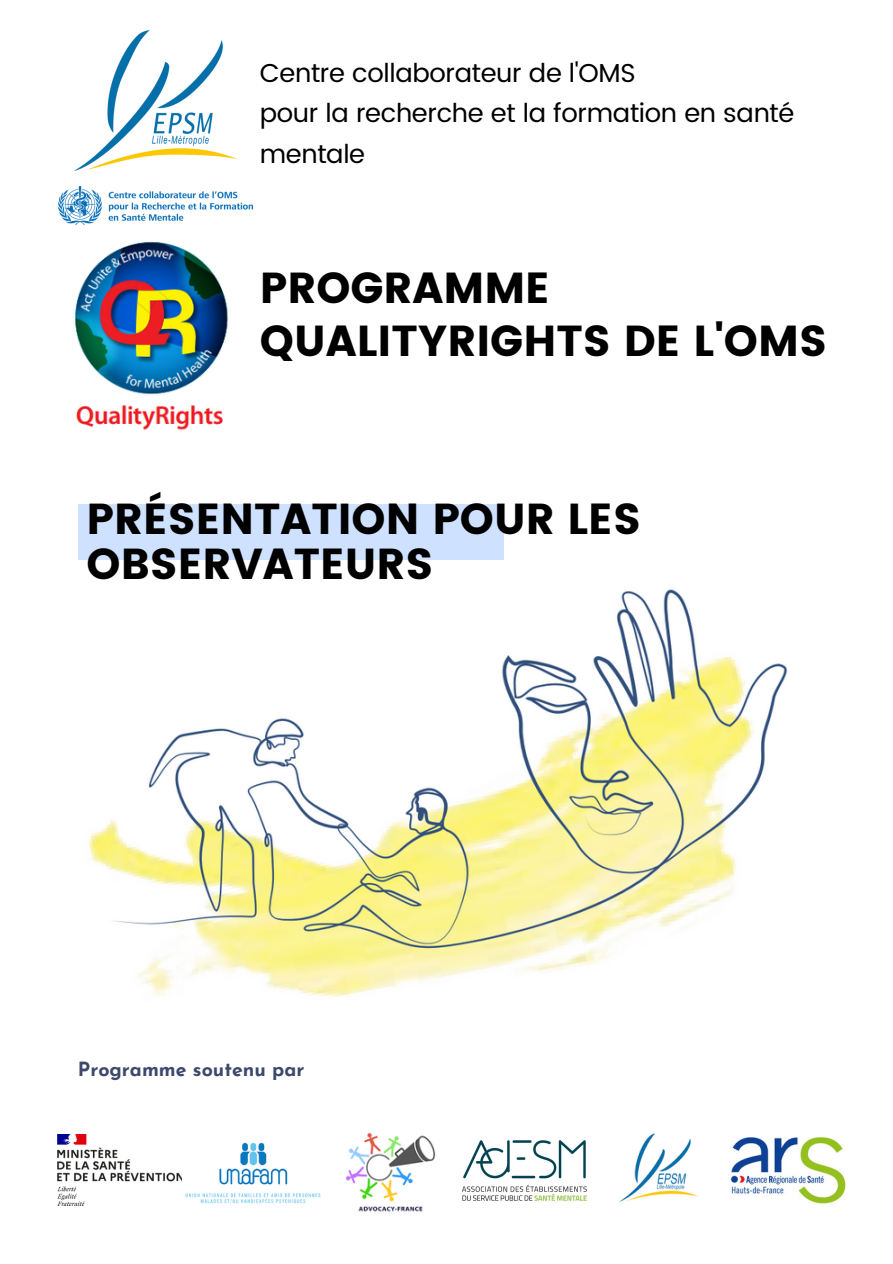
<style>
.page{position:relative;width:893px;height:1264px;background:#fff}
.page>*{position:absolute;margin:0;border:0;box-sizing:border-box;transform-origin:0 0}
.t1{font:43.35px/52.8px "Poppins";color:#000}
.t2{font:43.2px/44.7px "Poppins";color:#000}
.t3{font:25.95px/40.5px "Poppins";letter-spacing:-.01em;color:#000}
.t4{font:700 19.5px "Josefin Sans";color:#3d486c}
</style>
<div class="page">
<img style="left:78px;top:559px;width:710px;height:438px">
<div style="left:78px;top:504px;width:425px;height:55px;background:#cee1ff"></div>
<img style="left:75px;top:241px;width:154px;height:190px">
<img style="left:57px;top:1134px;width:125px;height:71px">
<img style="left:185px;top:1142px;width:136px;height:62px">
<img style="left:345px;top:1132px;width:90px;height:80px">
<img style="left:462px;top:1140px;width:125px;height:61px">
<img style="left:619px;top:1133px;width:79px;height:69px">
<img style="left:730px;top:1137px;width:116px;height:67px">
<img style="left:58px;top:30px;width:195px;height:195px">
<p class="t3" style="left:260px;top:52px;width:377px">Centre collaborateur de l'OMS</p>
<p class="t3" style="left:260px;top:93px;width:536px">pour la recherche et la formation en santé mentale</p>
<p class="t1" style="left:260px;top:262px;width:568px">PROGRAMME<br>QUALITYRIGHTS DE L'OMS</p>
<p class="t2" style="left:87px;top:497px;width:556px">PRÉSENTATION POUR LES<br>OBSERVATEURS</p>
<p class="t4" style="left:78px;top:1061px;width:228px">Programme soutenu par</p>
</div>
